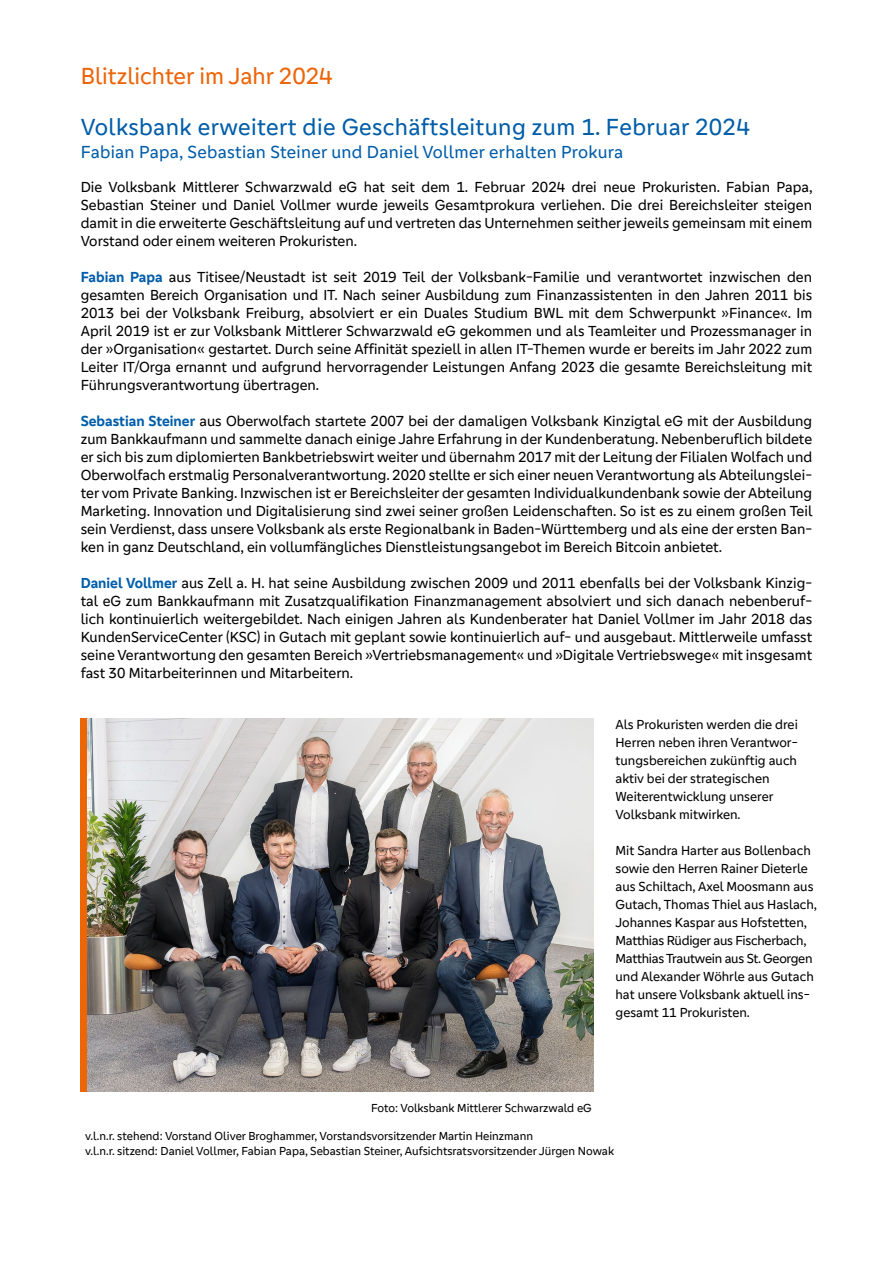
<style>
.page{position:relative;width:893px;height:1263px;background:#fff}
.page>*{position:absolute;margin:0;border:0;box-sizing:border-box;transform-origin:0 0}
.t1{font:24px "Genos GFG";letter-spacing:.015em;color:#005da9}
.t2{font:24px "Genos GFG";color:#ec6408}
.t3{font:18px "Genos GFG";letter-spacing:.015em;color:#005da9}
.t4{font:15px/18px "Genos GFG";color:#000;text-align:justify}
.t5{font:13.5px/18px "Genos GFG";color:#000}
.t6{font:12px/15px "Genos GFG";color:#000}
.s1{font-weight:700;color:#005da9}
</style>
<div class="page">
<img style="left:87px;top:719px;width:506px;height:373px">
<div style="left:81px;top:719px;width:6px;height:373px;background:#ec6608"></div>
<h1 class="t2" style="left:81px;top:62px;width:253px">Blitzlichter im Jahr 2024</h1>
<h1 class="t1" style="left:81px;top:113px;width:671px">Volksbank erweitert die Geschäftsleitung zum 1. Februar 2024</h1>
<p class="t3" style="left:81px;top:141px;width:544px">Fabian Papa, Sebastian Steiner und Daniel Vollmer erhalten Prokura</p>
<p class="t4" style="left:81px;top:178px;width:733px">Die Volksbank Mittlerer Schwarzwald eG hat seit dem 1. Februar 2024 drei neue Prokuristen. Fabian Papa, Sebastian Steiner und Daniel Vollmer wurde jeweils Gesamtprokura verliehen. Die drei Bereichsleiter steigen damit in die erweiterte Geschäftsleitung auf und vertreten das Unternehmen seither jeweils gemeinsam mit einem Vorstand oder einem weiteren Prokuristen.</p>
<p class="t4" style="left:81px;top:268px;width:733px"><span class="s1">Fabian Papa</span> aus Titisee/Neustadt ist seit 2019 Teil der Volksbank-Familie und verantwortet inzwischen den gesamten Bereich Organisation und IT. Nach seiner Ausbildung zum Finanzassistenten in den Jahren 2011 bis 2013 bei der Volksbank Freiburg, absolviert er ein Duales Studium BWL mit dem Schwerpunkt »Finance«. Im April 2019 ist er zur Volksbank Mittlerer Schwarzwald eG gekommen und als Teamleiter und Prozessmanager in der »Organisation« gestartet. Durch seine Affinität speziell in allen IT-Themen wurde er bereits im Jahr 2022 zum Leiter IT/Orga ernannt und aufgrund hervorragender Leistungen Anfang 2023 die gesamte Bereichsleitung mit Führungsverantwortung übertragen.</p>
<p class="t4" style="left:81px;top:412px;width:733px"><span class="s1">Sebastian Steiner</span> aus Oberwolfach startete 2007 bei der damaligen Volksbank Kinzigtal eG mit der Ausbildung zum Bankkaufmann und sammelte danach einige Jahre Erfahrung in der Kundenberatung. Nebenberuflich bildete er sich bis zum diplomierten Bankbetriebswirt weiter und übernahm 2017 mit der Leitung der Filialen Wolfach und Oberwolfach erstmalig Personalverantwortung. 2020 stellte er sich einer neuen Verantwortung als Abteilungslei&shy;ter vom Private Banking. Inzwischen ist er Bereichsleiter der gesamten Individualkundenbank sowie der Abteilung Marketing. Innovation und Digitalisierung sind zwei seiner großen Leidenschaften. So ist es zu einem großen Teil sein Verdienst, dass unsere Volksbank als erste Regionalbank in Baden-Württemberg und als eine der ersten Ban&shy;ken in ganz Deutschland, ein vollumfängliches Dienstleistungsangebot im Bereich Bitcoin anbietet.</p>
<p class="t4" style="left:81px;top:574px;width:733px"><span class="s1">Daniel Vollmer</span> aus Zell a. H. hat seine Ausbildung zwischen 2009 und 2011 ebenfalls bei der Volksbank Kinzig&shy;tal eG zum Bankkaufmann mit Zusatzqualifikation Finanzmanagement absolviert und sich danach nebenberuf&shy;lich kontinuierlich weitergebildet. Nach einigen Jahren als Kundenberater hat Daniel Vollmer im Jahr 2018 das KundenServiceCenter (KSC) in Gutach mit geplant sowie kontinuierlich auf- und ausgebaut. Mittlerweile umfasst seine Verantwortung den gesamten Bereich »Vertriebsmanagement« und »Digitale Vertriebswege« mit insgesamt fast 30 Mitarbeiterinnen und Mitarbeitern.</p>
<p class="t5" style="left:615px;top:716px;width:184px">Als Prokuristen werden die drei<br>Herren neben ihren Verantwor&shy;tungsbereichen zukünftig auch aktiv bei der strategischen<br>Weiterentwicklung unserer<br>Volksbank mitwirken.</p>
<p class="t5" style="left:615px;top:842px;width:203px">Mit Sandra Harter aus Bollenbach sowie den Herren Rainer Dieterle aus Schiltach, Axel Moosmann aus<br>Gutach, Thomas Thiel aus Haslach,<br>Johannes Kaspar aus Hofstetten,<br>Matthias Rüdiger aus Fischerbach,<br>Matthias Trautwein aus St. Georgen und Alexander Wöhrle aus Gutach hat unsere Volksbank aktuell ins&shy;gesamt 11 Prokuristen.</p>
<p class="t6" style="left:371px;top:1101px;width:222px">Foto: Volksbank Mittlerer Schwarzwald eG</p>
<p class="t6" style="left:85px;top:1128px;width:531px">v.l.n.r. stehend: Vorstand Oliver Broghammer, Vorstandsvorsitzender Martin Heinzmann<br>v.l.n.r. sitzend: Daniel Vollmer, Fabian Papa, Sebastian Steiner, Aufsichtsratsvorsitzender Jürgen Nowak</p>
</div>
